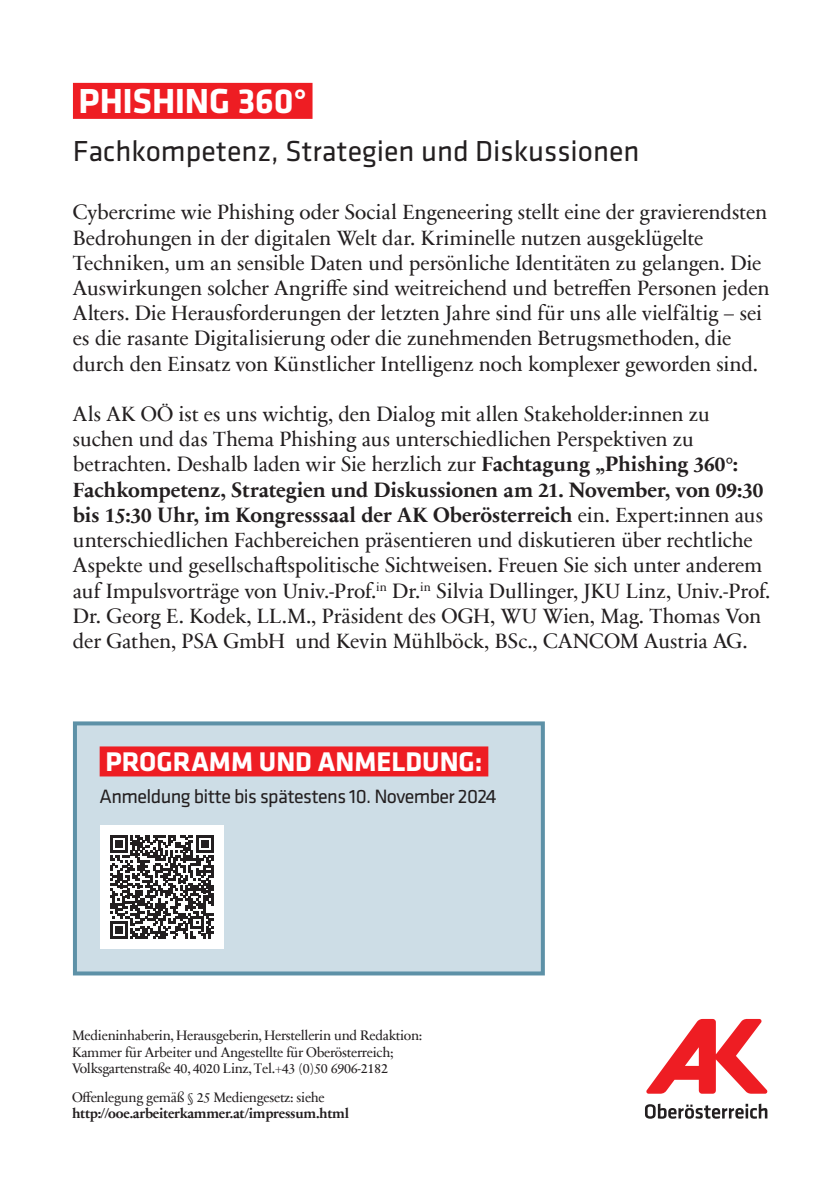
<style>
.page{position:relative;width:840px;height:1191px;background:#fff}
.page>*{position:absolute;margin:0;border:0;box-sizing:border-box;transform-origin:0 0}
.t1{font:700 36px "Klavika Basic";letter-spacing:-.005em;color:#fff}
.t2{font:30px "Klavika Basic";color:#231f20}
.t3{font:700 28px "Klavika Basic";color:#fff}
.t4{font:21px/25.2px "Sabon Next Com";letter-spacing:-.01em;color:#231f20}
.t5{font:20px "Klavika Basic";letter-spacing:-.03em;color:#231f20}
.t6{font:14px "Sabon Next Com";letter-spacing:-.02em;color:#231f20}
.t7{font:700 14px "Sabon Next Com";letter-spacing:-.02em;color:#231f20}
.s1{font-weight:700}
</style>
<div class="page">
<div style="left:73px;top:83px;width:239px;height:36px;background:#ee1d23"></div>
<div style="left:75px;top:723px;width:467px;height:250px;background:#cddde6"></div>
<div style="left:73px;top:721px;width:471px;height:254px;border:4px solid #5d91a7"></div>
<div style="left:100px;top:746px;width:388px;height:30px;background:#ee1d23"></div>
<svg style="left:646px;top:1018px;width:121px;height:76px"></svg>
<svg style="left:645px;top:1103px;width:122px;height:15px"></svg>
<div style="left:100px;top:825px;width:123px;height:123px;background:#fff"></div>
<svg style="left:110px;top:835px;width:103px;height:103px"></svg>
<p class="t1" style="left:79px;top:75px;width:229px">PHISHING 360°</p>
<p class="t2" style="left:73px;top:131px;width:568px">Fachkompetenz, Strategien und Diskussionen</p>
<p class="t4" style="left:73px;top:199px;width:698px">Cybercrime wie Phishing oder Social Engeneering stellt eine der gravierendsten Bedrohungen in der digitalen Welt dar. Kriminelle nutzen ausgeklügelte Techniken, um an sensible Daten und persönliche Identitäten zu gelangen. Die Auswirkungen solcher Angriffe sind weitreichend und betreffen Personen jeden Alters. Die Herausforderungen der letzten Jahre sind für uns alle vielfältig – sei es die rasante Digitalisierung oder die zunehmenden Betrugsmethoden, die durch den Einsatz von Künstlicher Intelligenz noch komplexer geworden sind.</p>
<p class="t4" style="left:73px;top:400px;width:698px">Als AK OÖ ist es uns wichtig, den Dialog mit allen Stakeholder:innen zu suchen und das Thema Phishing aus unterschiedlichen Perspektiven zu betrachten. Deshalb laden wir Sie herzlich zur <span class="s1">Fachtagung „Phishing 360°:<br>Fachkompetenz, Strategien und Diskussionen am 21. November, von 09:30 bis 15:30 Uhr, im Kongresssaal der AK Oberösterreich</span> ein. Expert:innen aus unterschiedlichen Fachbereichen präsentieren und diskutieren über rechtliche Aspekte und gesellschaftspolitische Sichtweisen. Freuen Sie sich unter anderem auf Impulsvorträge von Univ.-Prof.<sup>in</sup> Dr.<sup>in</sup> Silvia Dullinger, JKU Linz, Univ.-Prof.<br>Dr. Georg E. Kodek, LL.M., Präsident des OGH, WU Wien, Mag. Thomas Von der Gathen, PSA GmbH und Kevin Mühlböck, BSc., CANCOM Austria AG.</p>
<p class="t3" style="left:105px;top:741px;width:378px">PROGRAMM UND ANMELDUNG:</p>
<p class="t5" style="left:100px;top:783px;width:398px">Anmeldung bitte bis spätestens 10. November 2024</p>
<p class="t6" style="left:72px;top:1024px;width:352px">Medieninhaberin, Herausgeberin, Herstellerin und Redaktion:</p>
<p class="t6" style="left:72px;top:1041px;width:323px">Kammer für Arbeiter und Angestellte für Oberösterreich;</p>
<p class="t6" style="left:72px;top:1058px;width:317px">Volksgartenstraße 40, 4020 Linz, Tel.+43 (0)50 6906-2182</p>
<p class="t6" style="left:72px;top:1086px;width:254px">Offenlegung gemäß § 25 Mediengesetz: siehe</p>
<p class="t7" style="left:72px;top:1102px;width:278px">http://ooe.arbeiterkammer.at/impressum.html</p>
</div>
